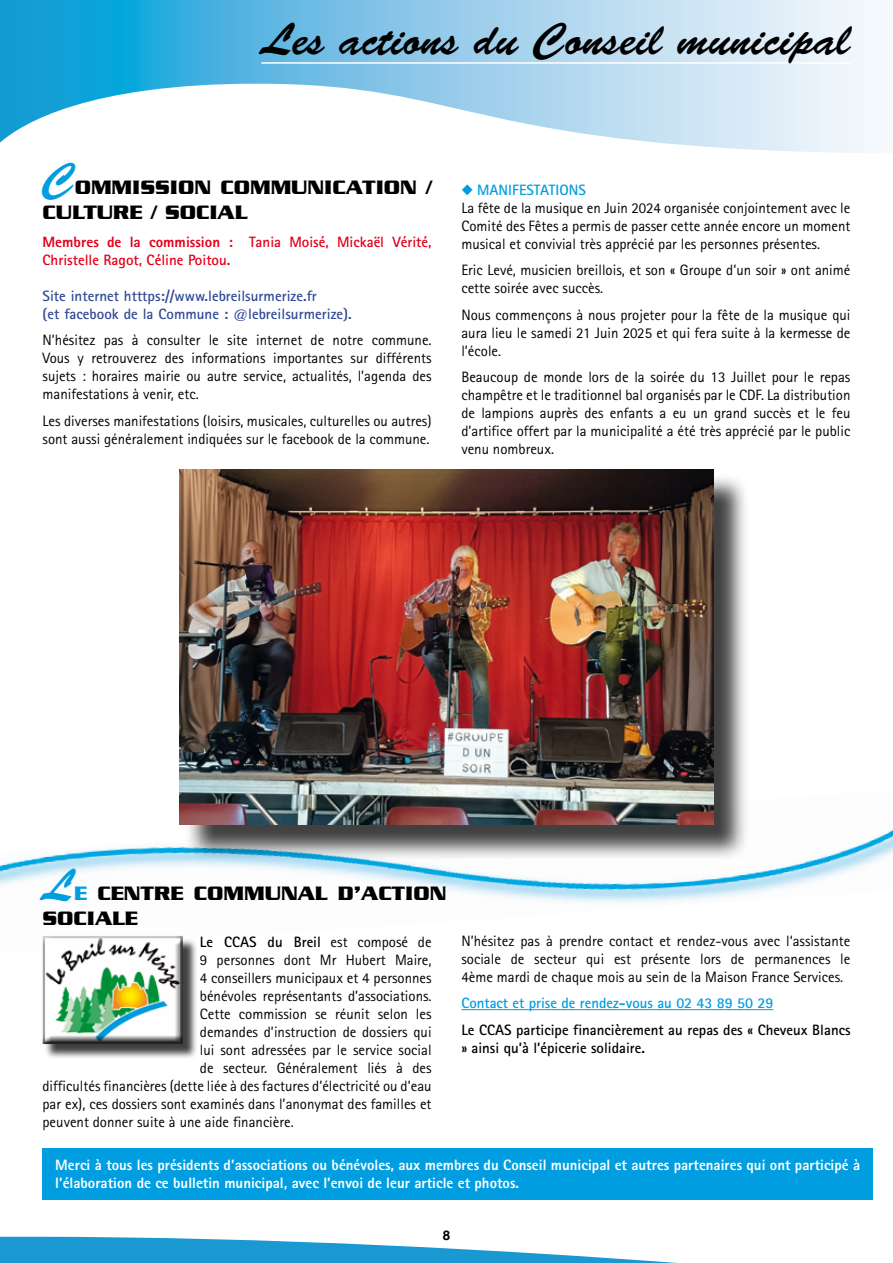
<style>
.page{position:relative;width:893px;height:1263px;background:#fff}
.page>*{position:absolute;margin:0;border:0;box-sizing:border-box;transform-origin:0 0}
.t1{font:45px "Brush Script";color:#000}
.t2{font:700 21px/25.2px "Serpentine";color:#000}
.t3{font:15px/18px "Rotis Sans Serif Std";color:#000;text-align:justify}
.t4{font:800 15px/18px "Rotis Sans Serif";color:#fff}
.t5{font:700 15px/18px "Rotis Sans Serif";color:#000}
.t6{font:700 15px/18px "Rotis Sans Serif";color:#314a97}
.t7{font:700 15px/18px "Rotis Sans Serif";color:#e2001a}
.t8{font:700 15px "Rotis Sans Serif";color:#009ee0}
.t9{font:700 13.5px "Helvetica";color:#000}
.s1{font-family:"Brush Script";font-weight:400;font-size:45px;color:#009ee0}
.s2{font-weight:800}
.s3{color:#009ee0}
.s4{font-family:"Rotis Sans Serif Std";font-weight:400}
</style>
<div class="page">
<svg style="left:0;top:1237px;width:677px;height:26px"></svg>
<svg style="left:0;top:0;width:875px;height:153px"></svg>
<img style="left:0;top:790px;width:893px;height:113px">
<hr style="left:261px;top:62px;width:589px;height:2px;background:#fff">
<div style="left:184px;top:473px;width:566px;height:389px;background:#000;opacity:.75"></div>
<img style="left:180px;top:469px;width:533px;height:356px">
<hr style="left:461px;top:1009px;width:312px;height:1px;background:#009ee0">
<div style="left:45px;top:938px;width:153px;height:121px;background:#000;opacity:.75"></div>
<div style="left:40px;top:936px;width:144px;height:110px;background:#000;opacity:.75"></div>
<div style="left:43px;top:1148px;width:830px;height:51px;background:#009ee0"></div>
<h1 class="t1" style="left:261px;top:14px;width:591px">Les actions du Conseil municipal</h1>
<h2 class="t2" style="left:43px;top:174px;width:391px"><span class="s1">C</span>OMMISSION COMMUNICATION /<br>CULTURE / SOCIAL</h2>
<p class="t7" style="left:43px;top:232px;width:391px"><span class="s2">Membres de la commission :</span> Tania Moisé, Mickaël Vérité,<br>Christelle Ragot, Céline Poitou.</p>
<p class="t6" style="left:43px;top:286px;width:311px">Site internet htttps://www.lebreilsurmerize.fr<br>(et facebook de la Commune : @lebreilsurmerize).</p>
<p class="t3" style="left:43px;top:331px;width:391px">N’hésitez pas à consulter le site internet de notre commune.<br>Vous y retrouverez des informations importantes sur différents sujets : horaires mairie ou autre service, actualités, l’agenda des manifestations à venir, etc.</p>
<p class="t3" style="left:43px;top:411px;width:391px">Les diverses manifestations (loisirs, musicales, culturelles ou autres) sont aussi généralement indiquées sur le facebook de la commune.</p>
<p class="t8" style="left:461px;top:180px;width:126px">◆ MANIFESTATIONS</p>
<p class="t3" style="left:461px;top:199px;width:391px">La fête de la musique en Juin 2024 organisée conjointement avec le Comité des Fêtes a permis de passer cette année encore un moment musical et convivial très apprécié par les personnes présentes.</p>
<p class="t3" style="left:461px;top:261px;width:391px">Eric Levé, musicien breillois, et son « Groupe d’un soir » ont animé cette soirée avec succès.</p>
<p class="t3" style="left:461px;top:306px;width:391px">Nous commençons à nous projeter pour la fête de la musique qui aura lieu le samedi 21 Juin 2025 et qui fera suite à la kermesse de l’école.</p>
<p class="t3" style="left:461px;top:368px;width:391px">Beaucoup de monde lors de la soirée du 13 Juillet pour le repas champêtre et le traditionnel bal organisés par le CDF. La distribution de lampions auprès des enfants a eu un grand succès et le feu d’artifice offert par la municipalité a été très apprécié par le public venu nombreux.</p>
<h2 class="t2" style="left:43px;top:880px;width:405px"><span class="s1">L</span><span class="s3">E</span> CENTRE COMMUNAL D’ACTION<br>SOCIALE</h2>
<p class="t5" style="left:200px;top:932px;width:233px">Le CCAS du Breil <span class="s4">est composé de</span></p>
<p class="t3" style="left:200px;top:951px;width:233px">9 personnes dont Mr Hubert Maire,</p>
<p class="t3" style="left:200px;top:969px;width:233px">4 conseillers municipaux et 4 personnes</p>
<p class="t3" style="left:200px;top:987px;width:233px">bénévoles représentants d’associations.</p>
<p class="t3" style="left:200px;top:1005px;width:233px">Cette commission se réunit selon les</p>
<p class="t3" style="left:200px;top:1023px;width:233px">demandes d’instruction de dossiers qui</p>
<p class="t3" style="left:200px;top:1041px;width:233px">lui sont adressées par le service social</p>
<p class="t3" style="left:200px;top:1059px;width:233px">de secteur. Généralement liés à des</p>
<p class="t3" style="left:43px;top:1077px;width:391px">difficultés financières (dette liée à des factures d’électricité ou d’eau</p>
<p class="t3" style="left:43px;top:1095px;width:391px">par ex), ces dossiers sont examinés dans l’anonymat des familles et</p>
<p class="t3" style="left:43px;top:1113px;width:253px">peuvent donner suite à une aide financière.</p>
<p class="t3" style="left:461px;top:931px;width:391px">N’hésitez pas à prendre contact et rendez-vous avec l‘assistante sociale de secteur qui est présente lors de permanences le 4ème mardi de chaque mois au sein de la Maison France Services.</p>
<p class="t8" style="left:461px;top:993px;width:314px">Contact et prise de rendez-vous au 02 43 89 50 29</p>
<p class="t5" style="left:461px;top:1020px;width:391px">Le CCAS participe financièrement au repas des « Cheveux Blancs » ainsi qu’à l’épicerie solidaire.</p>
<p class="t4" style="left:55px;top:1156px;width:806px">Merci à tous les présidents d’associations ou bénévoles, aux membres du Conseil municipal et autres partenaires qui ont participé à l’élaboration de ce bulletin municipal, avec l’envoi de leur article et photos.</p>
<p class="t9" style="left:443px;top:1227px;width:9px">8</p>
</div>
